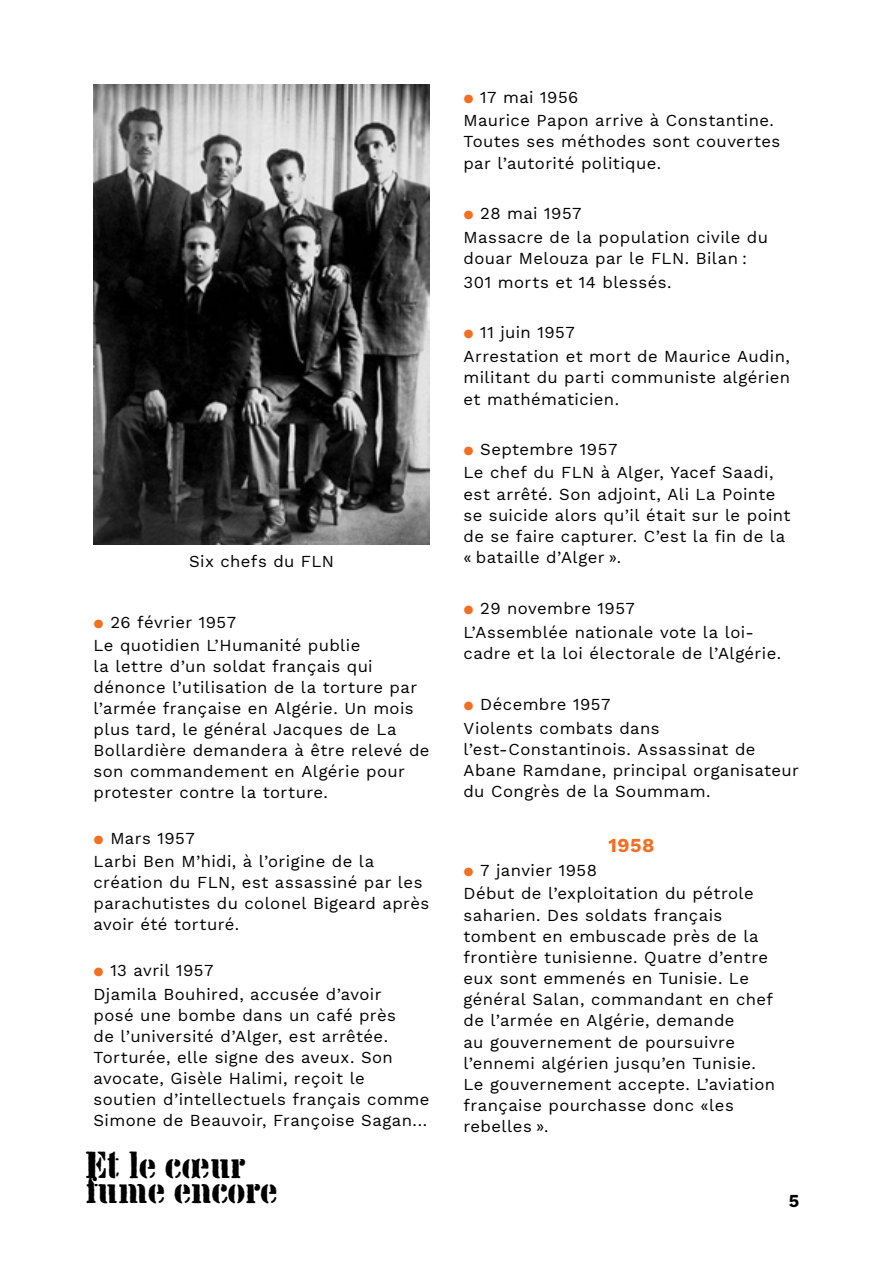
<style>
.page{position:relative;width:893px;height:1263px;background:#fff}
.page>*{position:absolute;margin:0;border:0;box-sizing:border-box;transform-origin:0 0}
.t1{font:37.95px "Chaillot";letter-spacing:-.03em;color:#000}
.t2{font:700 19.5px "Work Sans";color:#f36f21}
.t3{font:700 18px "Work Sans";color:#000}
.t4{font:16.5px/21px "Work Sans";letter-spacing:.025em;color:#000}
.s1{color:#f36f21}
</style>
<div class="page">
<img style="left:94px;top:85px;width:336px;height:459px">
<p class="t4" style="left:189px;top:550px;width:147px">Six chefs du FLN</p>
<p class="t4" style="left:94px;top:610px;width:268px;line-height:23.1px"><span class="s1">⚫</span> 26 février 1957<br>Le quotidien L’Humanité publie</p>
<p class="t4" style="left:94px;top:655px;width:337px">la lettre d’un soldat français qui dénonce l’utilisation de la torture par l’armée française en Algérie. Un mois plus tard, le général Jacques de La Bollardière demandera à être relevé de son commandement en Algérie pour protester contre la torture.</p>
<p class="t4" style="left:94px;top:826px;width:282px;line-height:23.1px"><span class="s1">⚫</span> Mars 1957<br>Larbi Ben M’hidi, à l’origine de la</p>
<p class="t4" style="left:94px;top:871px;width:337px">création du FLN, est assassiné par les parachutistes du colonel Bigeard après avoir été torturé.</p>
<p class="t4" style="left:94px;top:958px;width:289px;line-height:23.1px"><span class="s1">⚫</span> 13 avril 1957<br>Djamila Bouhired, accusée d’avoir</p>
<p class="t4" style="left:94px;top:1004px;width:337px">posé une bombe dans un café près<br>de l’université d’Alger, est arrêtée.<br>Torturée, elle signe des aveux. Son avocate, Gisèle Halimi, reçoit le soutien d’intellectuels français comme Simone de Beauvoir, Françoise Sagan...</p>
<h1 class="t1" style="left:85px;top:1143px;width:162px">Et le cœur</h1>
<h1 class="t1" style="left:85px;top:1168px;width:194px">fume encore</h1>
<p class="t4" style="left:463px;top:84px;width:312px;line-height:23.7px"><span class="s1">⚫</span> 17 mai 1956<br>Maurice Papon arrive à Constantine.</p>
<p class="t4" style="left:463px;top:130px;width:318px;line-height:21.5px">Toutes ses méthodes sont couvertes par l’autorité politique.</p>
<p class="t4" style="left:463px;top:201px;width:306px;line-height:23.7px"><span class="s1">⚫</span> 28 mai 1957<br>Massacre de la population civile du</p>
<p class="t4" style="left:463px;top:246px;width:285px;line-height:24px">douar Melouza par le FLN. Bilan :<br>301 morts et 14 blessés.</p>
<p class="t4" style="left:463px;top:320px;width:328px;line-height:23.7px"><span class="s1">⚫</span> 11 juin 1957<br>Arrestation et mort de Maurice Audin,</p>
<p class="t4" style="left:463px;top:366px;width:328px;line-height:21.5px">militant du parti communiste algérien et mathématicien.</p>
<p class="t4" style="left:463px;top:437px;width:311px;line-height:23.7px"><span class="s1">⚫</span> Septembre 1957<br>Le chef du FLN à Alger, Yacef Saadi,</p>
<p class="t4" style="left:463px;top:483px;width:328px">est arrêté. Son adjoint, Ali La Pointe se suicide alors qu’il était sur le point de se faire capturer. C’est la fin de la « bataille d’Alger ».</p>
<p class="t4" style="left:463px;top:596px;width:292px;line-height:24px"><span class="s1">⚫</span> 29 novembre 1957<br>L’Assemblée nationale vote la loi-</p>
<p class="t4" style="left:463px;top:643px;width:319px">cadre et la loi électorale de l’Algérie.</p>
<p class="t4" style="left:463px;top:692px;width:198px;line-height:23.7px"><span class="s1">⚫</span> Décembre 1957<br>Violents combats dans</p>
<p class="t4" style="left:463px;top:738px;width:337px">l’est‑ Constantinois. Assassinat de<br>Abane Ramdane, principal organisateur du Congrès de la Soummam.</p>
<p class="t2" style="left:608px;top:830px;width:48px">1958</p>
<p class="t4" style="left:463px;top:857px;width:292px;line-height:23.7px"><span class="s1">⚫</span> 7 janvier 1958<br>Début de l’exploitation du pétrole</p>
<p class="t4" style="left:463px;top:904px;width:313px">saharien. Des soldats français tombent en embuscade près de la frontière tunisienne. Quatre d’entre eux sont emmenés en Tunisie. Le général Salan, commandant en chef de l’armée en Algérie, demande<br>au gouvernement de poursuivre l’ennemi algérien jusqu’en Tunisie.<br>Le gouvernement accepte. L’aviation française pourchasse donc «les rebelles ».</p>
<p class="t3" style="left:789px;top:1187px;width:12px">5</p>
</div>
